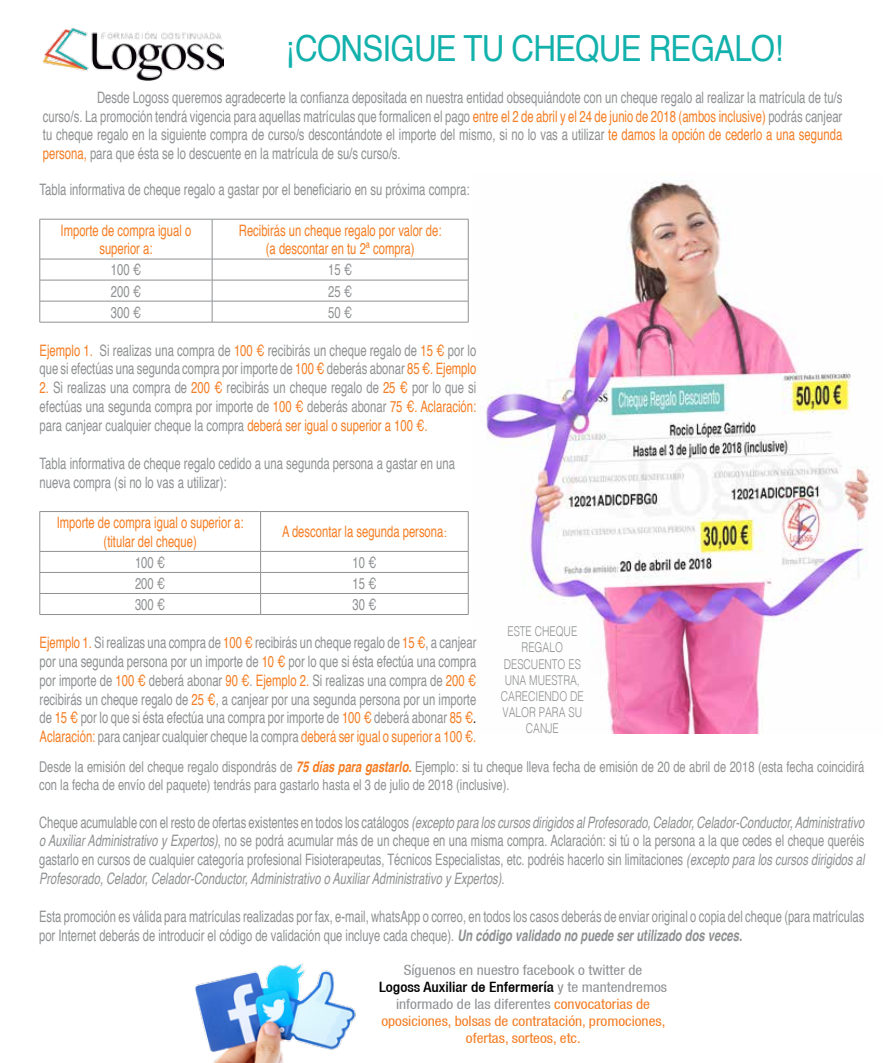
<style>
.page{position:relative;width:893px;height:1063px;background:#fff}
.page>*{position:absolute;margin:0;border:0;box-sizing:border-box;transform-origin:0 0}
.t1{font:36px "Helvetica";letter-spacing:-.025em;color:#12b1ac;scale:.87 1}
.t2{font:15.75px/18.9px "Helvetica";color:#8e9092;text-align:justify;scale:.72 1}
.t3{font:15.75px/18.9px "Helvetica";color:#8e9092;text-align:justify;scale:.71 1}
.t4{font:15.75px/18.9px "Helvetica";color:#f57d23;text-align:center;scale:.72 1}
.t5{font:14.85px/17.9px "Helvetica";color:#8e9092;scale:.75 1}
.t6{font:condensed 14.25px/17.1px "Helvetica 57";color:#f47c23;text-align:center;scale:1.07 1}
.t7{font:500 condensed 14.25px "Helvetica 67";color:#000;scale:1.07 1}
.t8{font:condensed 14.25px "Helvetica 57";color:#8e9092;scale:1.07 1}
.t9{font:300 13.5px/16.2px "Helvetica";color:#8e9092;text-align:center;scale:.76 1}
.s1{color:#f57d23}
.s2{color:#f47c23}
.s3{font-size:11.55px}
.s4{color:#000}
.s5{font-weight:700;font-style:italic;color:#f57d23}
.s6{font-style:italic}
.s7{font-weight:700;font-style:italic}
.s8{font-family:"Helvetica 57";font-weight:400;color:#8e9092}
.s9{color:#8e9092}
</style>
<div class="page">
<img style="left:486px;top:182px;width:383px;height:551px">
<img style="left:43px;top:28px;width:181px;height:53px">
<svg style="left:40px;top:219px;width:429px;height:103px"></svg>
<hr style="left:40px;top:322px;width:172px;height:1px;background:#8e9092">
<hr style="left:212px;top:322px;width:256px;height:1px;background:#8e9092">
<hr style="left:40px;top:511px;width:221px;height:1px;background:#8e9092">
<hr style="left:261px;top:511px;width:207px;height:1px;background:#8e9092">
<svg style="left:40px;top:512px;width:429px;height:102px"></svg>
<hr style="left:40px;top:614px;width:221px;height:1px;background:#8e9092">
<hr style="left:261px;top:614px;width:207px;height:1px;background:#8e9092">
<img style="left:195px;top:963px;width:161px;height:100px">
<h1 class="t1" style="left:286px;top:21px;width:574px">¡CONSIGUE TU CHEQUE REGALO!</h1>
<p class="t2" style="left:43px;top:88px;width:1112px;text-indent:54px">Desde Logoss queremos agradecerte la confianza depositada en nuestra entidad obsequiándote con un cheque regalo al realizar la matrícula de tu/s curso/s. La promoción tendrá vigencia para aquellas matrículas que formalicen el pago <span class="s1">entre el 2 de abril y el 24 de junio de 2018 (ambos inclusive)</span> podrás canjear tu cheque regalo en la siguiente compra de curso/s descontándote el importe del mismo, si no lo vas a utilizar <span class="s1">t</span><span class="s2">e damos la opción de cederlo a una segunda persona,</span> para que ésta se lo descuente en la matrícula de su/s curso/s.</p>
<p class="t2" style="left:40px;top:181px;width:599px">Tabla informativa de cheque regalo a gastar por el beneficiario en su próxima compra:</p>
<p class="t4" style="left:61px;top:221px;width:183px">Importe de compra igual o superior a:</p>
<p class="t4" style="left:239px;top:221px;width:283px">Recibirás un cheque regalo por valor de: (a descontar en tu 2ª compra)</p>
<p class="t2" style="left:111px;top:261px;width:44px">100 €</p>
<p class="t2" style="left:328px;top:261px;width:35px">15 €</p>
<p class="t2" style="left:111px;top:282px;width:44px">200 €</p>
<p class="t2" style="left:328px;top:282px;width:35px">25 €</p>
<p class="t2" style="left:111px;top:303px;width:44px">300 €</p>
<p class="t2" style="left:328px;top:303px;width:35px">50 €</p>
<p class="t2" style="left:40px;top:341px;width:608px"><span class="s1">Ejemplo 1.</span> Si realizas una compra de <span class="s1">100 €</span> recibirás un cheque regalo de <span class="s1">15 €</span> por lo que si efectúas una segunda compra por importe de <span class="s1">100 €</span> deberás abonar <span class="s1">85 €. Ejemplo</span></p>
<p class="t2" style="left:40px;top:379px;width:608px"><span class="s1">2.</span> Si realizas una compra de <span class="s1">200 €</span> recibirás un cheque regalo de <span class="s1">25 €</span> por lo que si efectúas una segunda compra por importe de <span class="s1">100 €</span> deberás abonar <span class="s1">75 €. Aclaración: </span>para canjear cualquier cheque la compra <span class="s1">deberá ser igual o superior a 100 €.</span></p>
<p class="t2" style="left:40px;top:454px;width:579px">Tabla informativa de cheque regalo cedido a una segunda persona a gastar en una nueva compra (si no lo vas a utilizar):</p>
<p class="t4" style="left:57px;top:513px;width:261px">Importe de compra igual o superior a: (titular del cheque)</p>
<p class="t4" style="left:282px;top:523px;width:230px">A descontar la segunda persona<span class="s3">:</span></p>
<p class="t2" style="left:135px;top:553px;width:44px">100 €</p>
<p class="t2" style="left:352px;top:553px;width:35px">10 €</p>
<p class="t2" style="left:135px;top:574px;width:44px">200 €</p>
<p class="t2" style="left:352px;top:574px;width:35px">15 €</p>
<p class="t2" style="left:135px;top:595px;width:44px">300 €</p>
<p class="t2" style="left:352px;top:595px;width:35px">30 €</p>
<p class="t2" style="left:40px;top:633px;width:608px"><span class="s1">Ejemplo 1.</span> Si realizas una compra de <span class="s1">100 €</span> recibirás un cheque regalo de <span class="s1">15 €</span>, a canjear por una segunda persona por un importe de <span class="s1">10 €</span> por lo que si ésta efectúa una compra por importe de <span class="s1">100 €</span> deberá abonar <span class="s1">90 €</span>. <span class="s1">Ejemplo 2.</span> Si realizas una compra de <span class="s1">200 € </span>recibirás un cheque regalo de <span class="s1">25 €</span>, a canjear por una segunda persona por un importe de <span class="s1">15 €</span> por lo que si ésta efectúa una compra por importe de <span class="s1">100 €</span> deberá abonar <span class="s1">85 €</span><span class="s4">.<br></span><span class="s1">Aclaración:</span> para canjear cualquier cheque la compra <span class="s1">deberá ser igual o superior a 100 €.</span></p>
<p class="t9" style="left:501px;top:622px;width:109px">ESTE CHEQUE<br>REGALO<br>DESCUENTO ES<br>UNA MUESTRA,<br>CARECIENDO DE<br>VALOR PARA SU<br>CANJE</p>
<p class="t5" style="left:39px;top:758px;width:1102px">Desde la emisión del cheque regalo dispondrás de <span class="s5">75 días para gastarlo.</span> Ejemplo: si tu cheque lleva fecha de emisión de 20 de abril de 2018 (esta fecha coincidirá con la fecha de envío del paquete) tendrás para gastarlo hasta el 3 de julio de 2018 (inclusive).</p>
<p class="t3" style="left:39px;top:813px;width:1164px">Cheque acumulable con el resto de ofertas existentes en todos los catálogos <span class="s6">(excepto para los cursos dirigidos al Profesorado, Celador, Celador-Conductor, Administrativo o Auxiliar Administrativo y Expertos)</span>, no se podrá acumular más de un cheque en una misma compra. Aclaración: si tú o la persona a la que cedes el cheque queréis gastarlo en cursos de cualquier categoría profesional Fisioterapeutas, Técnicos Especialistas, etc. podréis hacerlo sin limitaciones <span class="s6">(excepto para los cursos dirigidos al Profesorado, Celador, Celador-Conductor, Administrativo o Auxiliar Administrativo y Expertos)</span>.</p>
<p class="t3" style="left:39px;top:908px;width:1164px">Esta promoción es válida para matrículas realizadas por fax, e-mail, whatsApp o correo, en todos los casos deberás de enviar original o copia del cheque (para matrículas por Internet deberás de introducir el código de validación que incluye cada cheque). <span class="s7">Un código validado no puede ser utilizado dos veces.</span></p>
<p class="t8" style="left:404px;top:962px;width:224px">Síguenos en nuestro facebook o twitter de</p>
<p class="t7" style="left:379px;top:979px;width:271px">Logoss Auxiliar de Enfermería <span class="s8">y te mantendremos</span></p>
<p class="t6" style="left:381px;top:996px;width:267px"><span class="s9">informado de las diferentes</span> convocatorias de oposiciones, bolsas de contratación, promociones, ofertas, sorteos, etc.</p>
</div>
